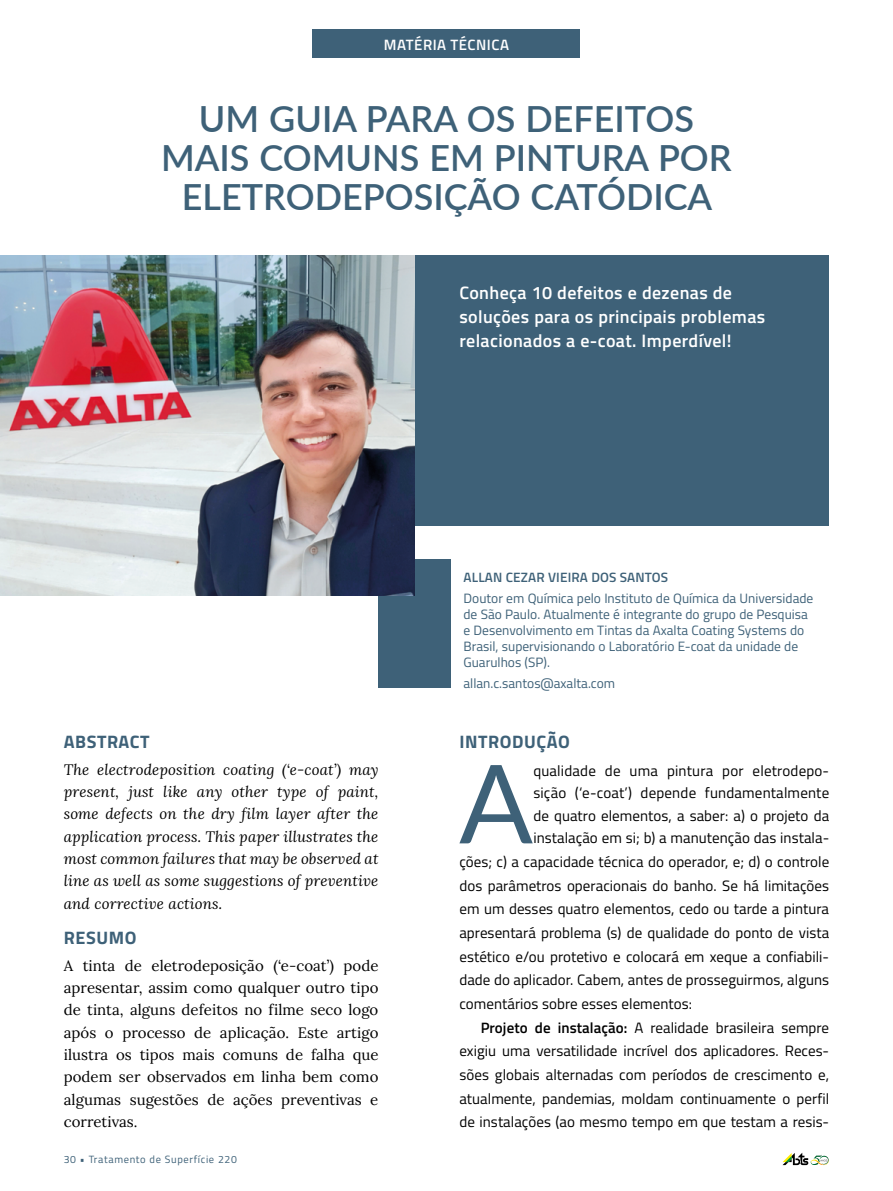
<style>
.page{position:relative;width:893px;height:1191px;background:#fff}
.page>*{position:absolute;margin:0;border:0;box-sizing:border-box;transform-origin:0 0}
.t1{font:109.2px "Lato";color:#3e6178}
.t2{font:600 36px/39px "Lato";color:#3e6178;text-align:center}
.t3{font:600 18px/24px "Titillium";letter-spacing:.02em;color:#fff}
.t4{font:700 18px "Titillium";letter-spacing:.03em;color:#3e6178}
.t5{font:15px "Titillium";letter-spacing:.005em;color:#000}
.t6{font:15px/22.4px "Lora";letter-spacing:.005em;color:#000;text-align:justify}
.t7{font:italic 15px/22.4px "Lora";letter-spacing:.01em;color:#000;text-align:justify}
.t8{font:600 15px "Titillium";letter-spacing:.03em;color:#fff}
.t9{font:13.5px/16.2px "Titillium";color:#3e6178}
.t10{font:600 13.5px "Titillium";letter-spacing:.01em;color:#3e6178}
.t11{font:10.5px "Titillium";letter-spacing:.06em;color:#3e6178}
.s1{font-weight:600}
</style>
<div class="page">
<div style="left:313px;top:30px;width:267px;height:28px;background:#3e6178"></div>
<div style="left:415px;top:255px;width:414px;height:270px;background:#3e6178"></div>
<div style="left:378px;top:559px;width:73px;height:129px;background:#3e6178"></div>
<img style="left:0;top:255px;width:415px;height:340px">
<svg style="left:782px;top:1152px;width:47px;height:13px"></svg>
<p class="t8" style="left:384px;top:33px;width:127px">MATÉRIA TÉCNICA</p>
<h2 class="t2" style="left:161px;top:98px;width:572px">UM GUIA PARA OS DEFEITOS<br>MAIS COMUNS EM PINTURA POR<br>ELETRODEPOSIÇÃO CATÓDICA</h2>
<p class="t3" style="left:459px;top:279px;width:307px">Conheça 10 defeitos e dezenas de soluções para os principais problemas relacionados a e-coat. Imperdível!</p>
<p class="t4" style="left:64px;top:728px;width:87px">ABSTRACT</p>
<p class="t7" style="left:64px;top:758px;width:316px">The electrodeposition coating (‘e-coat’) may present, just like any other type of paint, some defects on the dry film layer after the application process. This paper illustrates the most common failures that may be observed at line as well as some suggestions of preventive and corrective actions.</p>
<p class="t4" style="left:64px;top:924px;width:74px">RESUMO</p>
<p class="t6" style="left:64px;top:953px;width:316px">A tinta de eletrodeposição (‘e-coat’) pode apresentar, assim como qualquer outro tipo de tinta, alguns defeitos no filme seco logo após o processo de aplicação. Este artigo ilustra os tipos mais comuns de falha que podem ser observados em linha bem como algumas sugestões de ações preventivas e corretivas.</p>
<p class="t11" style="left:64px;top:1151px;width:175px">30 • Tratamento de Superfície 220</p>
<p class="t10" style="left:464px;top:567px;width:206px">ALLAN CEZAR VIEIRA DOS SANTOS</p>
<p class="t9" style="left:463px;top:589px;width:351px">Doutor em Química pelo Instituto de Química da Universidade de São Paulo. Atualmente é integrante do grupo de Pesquisa e Desenvolvimento em Tintas da Axalta Coating Systems do Brasil, supervisionando o Laboratório E-coat da unidade de Guarulhos (SP).</p>
<p class="t9" style="left:463px;top:674px;width:153px">allan.c.santos@axalta.com</p>
<p class="t4" style="left:459px;top:728px;width:112px">INTRODUÇÃO</p>
<h1 class="t1" style="left:459px;top:725px;width:75px">A</h1>
<p class="t5" style="left:533px;top:759px;width:297px">qualidade de uma pintura por eletrodepo-</p>
<p class="t5" style="left:533px;top:782px;width:297px">sição (‘e-coat’) depende fundamentalmente</p>
<p class="t5" style="left:533px;top:804px;width:297px">de quatro elementos, a saber: a) o projeto da</p>
<p class="t5" style="left:533px;top:827px;width:297px">instalação em si; b) a manutenção das instala-</p>
<p class="t5" style="left:459px;top:850px;width:371px">ções; c) a capacidade técnica do operador, e; d) o controle</p>
<p class="t5" style="left:459px;top:874px;width:371px">dos parâmetros operacionais do banho. Se há limitações</p>
<p class="t5" style="left:459px;top:898px;width:371px">em um desses quatro elementos, cedo ou tarde a pintura</p>
<p class="t5" style="left:459px;top:921px;width:371px">apresentará problema (s) de qualidade do ponto de vista</p>
<p class="t5" style="left:459px;top:945px;width:371px">estético e/ou protetivo e colocará em xeque a confiabili-</p>
<p class="t5" style="left:459px;top:969px;width:371px">dade do aplicador. Cabem, antes de prosseguirmos, alguns</p>
<p class="t5" style="left:459px;top:992px;width:234px">comentários sobre esses elementos:</p>
<p class="t5" style="left:481px;top:1016px;width:350px"><span class="s1">Projeto de instalação:</span> A realidade brasileira sempre</p>
<p class="t5" style="left:459px;top:1040px;width:371px">exigiu uma versatilidade incrível dos aplicadores. Reces-</p>
<p class="t5" style="left:459px;top:1063px;width:371px">sões globais alternadas com períodos de crescimento e,</p>
<p class="t5" style="left:459px;top:1087px;width:371px">atualmente, pandemias, moldam continuamente o perfil</p>
<p class="t5" style="left:459px;top:1111px;width:371px">de instalações (ao mesmo tempo em que testam a resis-</p>
</div>
